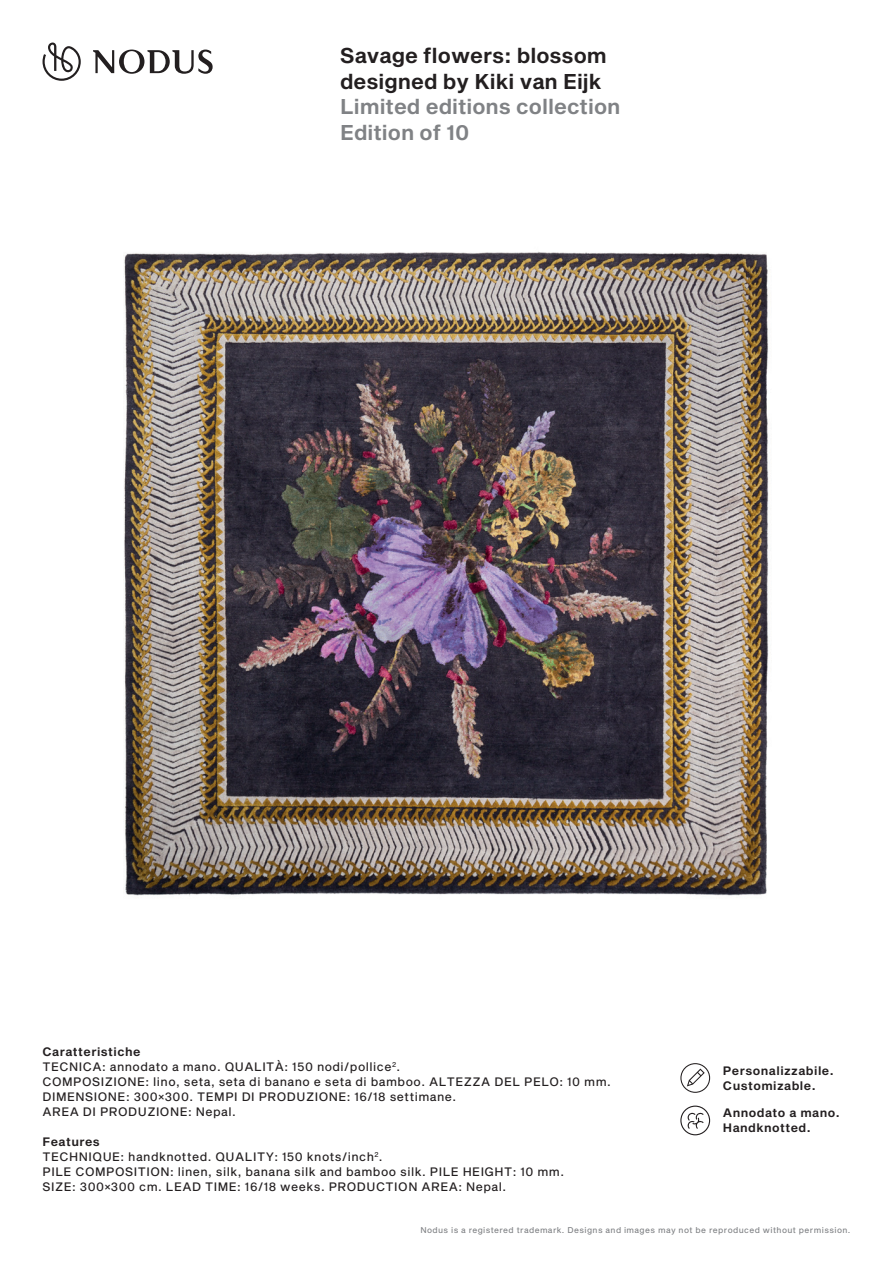
<style>
.page{position:relative;width:893px;height:1263px;background:#fff}
.page>*{position:absolute;margin:0;border:0;box-sizing:border-box;transform-origin:0 0}
.t1{font:21px/25.5px "Sequel Sans Semi Bold Body";color:#231f20}
.t2{font:21px/25.5px "Sequel Sans Semi Bold Body";color:#808285}
.t3{font:12px/15px "Sequel Sans Roman Body";letter-spacing:.04em;color:#231f20}
.t4{font:12px/15px "Sequel Sans Semi Bold Body";letter-spacing:.04em;color:#231f20}
.t5{font:8.25px "Sequel Sans Roman Body";letter-spacing:.05em;color:#808285}
</style>
<div class="page">
<svg style="left:43px;top:43px;width:38px;height:38px"></svg>
<svg style="left:93px;top:50px;width:120px;height:24px"></svg>
<svg style="left:680px;top:1063px;width:30px;height:30px"></svg>
<img style="left:124px;top:251px;width:645px;height:645px">
<svg style="left:680px;top:1105px;width:30px;height:30px"></svg>
<h1 class="t1" style="left:340px;top:44px;width:268px">Savage flowers: blossom designed by Kiki van Eijk</h1>
<h1 class="t2" style="left:340px;top:95px;width:282px">Limited editions collection<br>Edition of 10</h1>
<p class="t4" style="left:43px;top:1044px;width:100px">Caratteristiche</p>
<p class="t3" style="left:43px;top:1059px;width:570px">TECNICA: annodato a mano. QUALITÀ: 150 nodi/pollice<sup>2</sup>.<br>COMPOSIZIONE: lino, seta, seta di banano e seta di bamboo. ALTEZZA DEL PELO: 10 mm.<br>DIMENSIONE: 300×300. TEMPI DI PRODUZIONE: 16/18 settimane.<br>AREA DI PRODUZIONE: Nepal.</p>
<p class="t4" style="left:43px;top:1134px;width:59px">Features</p>
<p class="t3" style="left:43px;top:1149px;width:523px">TECHNIQUE: handknotted. QUALITY: 150 knots/inch<sup>2</sup>.<br>PILE COMPOSITION: linen, silk, banana silk and bamboo silk. PILE HEIGHT: 10 mm.<br>SIZE: 300×300 cm. LEAD TIME: 16/18 weeks. PRODUCTION AREA: Nepal.</p>
<p class="t4" style="left:723px;top:1063px;width:112px">Personalizzabile.<br>Customizable.</p>
<p class="t4" style="left:723px;top:1106px;width:118px">Annodato a mano.<br>Handknotted.</p>
<p class="t5" style="left:420px;top:1224px;width:432px">Nodus is a registered trademark. Designs and images may not be reproduced without permission.</p>
</div>
